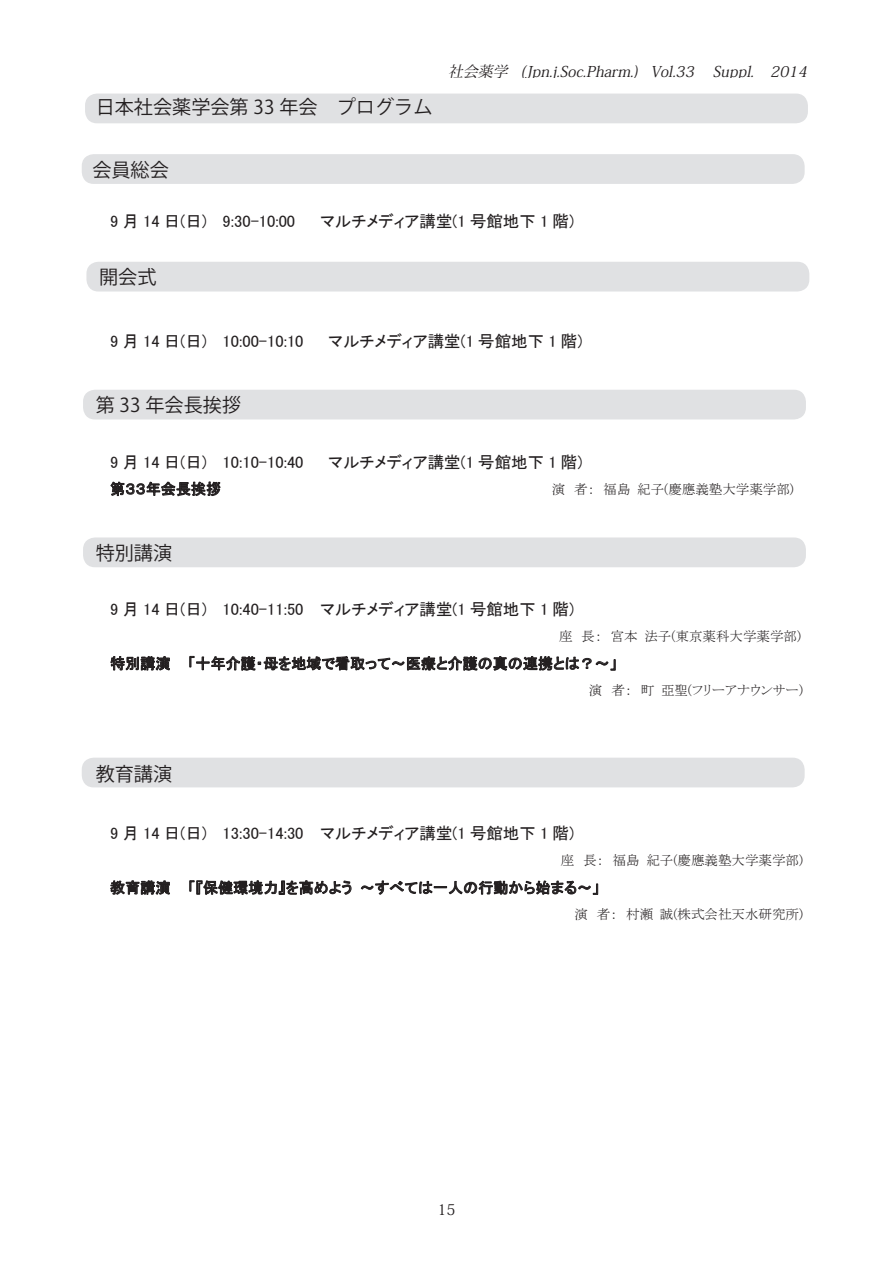
<style>
.page{position:relative;width:893px;height:1263px;background:#fff}
.page>*{position:absolute;margin:0;border:0;box-sizing:border-box;transform-origin:0 0}
.t1{font:19.2px "Koz Go Pro";color:#231f20}
.t2{font:16.5px "MS P Gothic";color:#231f20}
.t3{font:15px "MS P Gothic";color:#231f20}
.t4{font:italic 14.85px "Koz Min Pro";color:#231f20}
.t5{font:14.85px "Koz Min Pro";color:#231f20}
.t6{font:13.5px "MS P Mincho";color:#231f20}
</style>
<div class="page">
<svg style="left:110px;top:482px;width:111px;height:14px"></svg>
<svg style="left:111px;top:656px;width:59px;height:14px"></svg>
<svg style="left:189px;top:656px;width:427px;height:15px"></svg>
<svg style="left:110px;top:880px;width:60px;height:15px"></svg>
<svg style="left:189px;top:880px;width:162px;height:15px"></svg>
<svg style="left:361px;top:880px;width:237px;height:15px"></svg>
<div style="left:85px;top:94px;width:723px;height:29px;background:#e0e1e3;border-radius:12px"></div>
<div style="left:82px;top:154px;width:723px;height:30px;background:#e0e1e3;border-radius:12px"></div>
<div style="left:83px;top:390px;width:723px;height:29px;background:#e0e1e3;border-radius:12px"></div>
<div style="left:82px;top:758px;width:723px;height:29px;background:#e0e1e3;border-radius:12px"></div>
<div style="left:83px;top:537px;width:723px;height:30px;background:#e0e1e3;border-radius:12px"></div>
<div style="left:86px;top:262px;width:723px;height:29px;background:#e0e1e3;border-radius:12px"></div>
<p class="t1" style="left:96px;top:95px;width:338px">日本社会薬学会第 33 年会　プログラム</p>
<p class="t4" style="left:448px;top:61px;width:364px">社会薬学 (Jpn.j .Soc.Pharm.) Vol.33 　Suppl. 2014</p>
<p class="t1" style="left:92px;top:157px;width:78px">会員総会</p>
<p class="t2" style="left:110px;top:213px;width:187px">9 月 14 日(日) 9:30-10:00</p>
<p class="t2" style="left:320px;top:213px;width:255px">マルチメディア講堂(1 号館地下 1 階)</p>
<p class="t1" style="left:99px;top:265px;width:59px">開会式</p>
<p class="t2" style="left:110px;top:333px;width:195px">9 月 14 日(日) 10:00-10:10</p>
<p class="t2" style="left:328px;top:333px;width:256px">マルチメディア講堂(1 号館地下 1 階)</p>
<p class="t1" style="left:96px;top:393px;width:147px">第 33 年会長挨拶</p>
<p class="t2" style="left:110px;top:453px;width:195px">9 月 14 日(日) 10:10-10:40</p>
<p class="t2" style="left:328px;top:453px;width:256px">マルチメディア講堂(1 号館地下 1 階)</p>
<p class="t3" style="left:110px;top:481px;width:112px">第３３年会長挨拶</p>
<p class="t6" style="left:552px;top:483px;width:244px">演 者： 福島 紀子(慶應義塾大学薬学部)</p>
<p class="t1" style="left:96px;top:541px;width:78px">特別講演</p>
<p class="t2" style="left:110px;top:601px;width:465px">9 月 14 日(日) 10:40-11:50 マルチメディア講堂(1 号館地下 1 階)</p>
<p class="t6" style="left:559px;top:629px;width:244px">座 長： 宮本 法子(東京薬科大学薬学部)</p>
<p class="t3" style="left:110px;top:656px;width:509px">特別講演 「十年介護・母を地域で看取って～医療と介護の真の連携とは？～」</p>
<p class="t6" style="left:589px;top:683px;width:216px">演 者： 町 亞聖(フリーアナウンサー)</p>
<p class="t1" style="left:96px;top:762px;width:78px">教育講演</p>
<p class="t2" style="left:110px;top:825px;width:465px">9 月 14 日(日) 13:30-14:30 マルチメディア講堂(1 号館地下 1 階)</p>
<p class="t6" style="left:561px;top:854px;width:244px">座 長： 福島 紀子(慶應義塾大学薬学部)</p>
<p class="t3" style="left:110px;top:880px;width:491px">教育講演 「『保健環境力』を高めよう～すべては一人の行動から始まる～」</p>
<p class="t6" style="left:574px;top:908px;width:230px">演 者： 村瀬 誠(株式会社天水研究所)</p>
<p class="t5" style="left:437px;top:1199px;width:20px">15</p>
</div>
